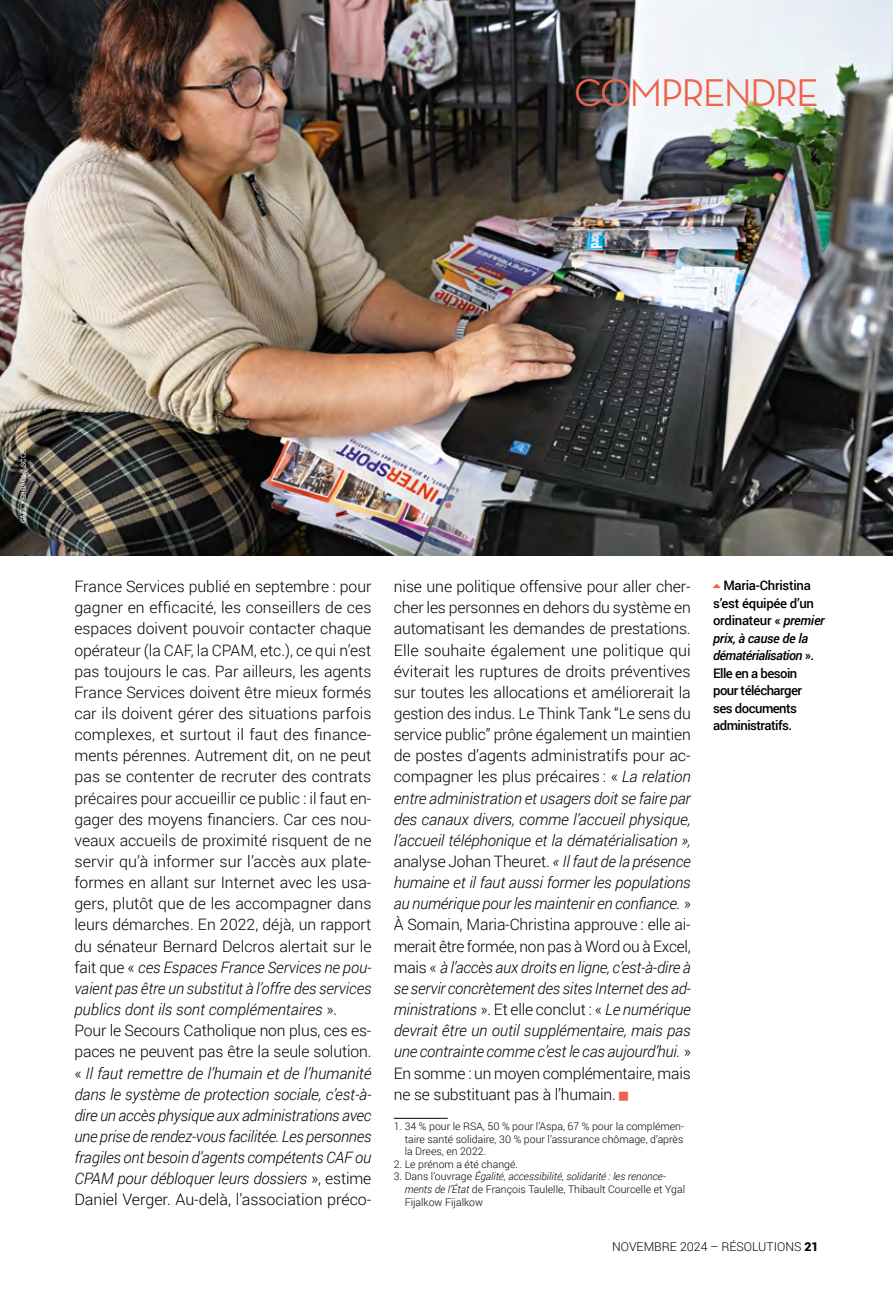
<style>
.page{position:relative;width:893px;height:1290px;background:#fff}
.page>*{position:absolute;margin:0;border:0;box-sizing:border-box;transform-origin:0 0}
.t1{font:500 39.38px "Neutra Disp";letter-spacing:-.03em;color:#ec644a}
.Texte_Courant{font:300 15.75px/21.2px "Roboto";letter-spacing:-.01em;color:#000;text-align:justify}
.Texte_Courant-2{font:italic 300 15.75px/21.2px "Roboto";letter-spacing:-.01em;color:#000;text-align:justify}
.Texte_Courant-3{font:500 13.12px/17.5px "Roboto";letter-spacing:-.04em;color:#000}
.t2{font:300 12.25px "Roboto";color:#000}
.Note{font:300 10.5px/12.6px "Roboto";color:#000;text-align:justify}
.t3{font:7px "Roboto";color:#fff}
.s1{font-style:italic}
.s2{font-style:normal}
.s3{color:#ec644a}
.s4{font-weight:900}
</style>
<div class="page">
<img style="left:0;top:0;width:893px;height:556px">
<hr style="left:394px;top:1118px;width:54px;height:1px;background:#000">
<p class="t1" style="left:574px;top:71px;width:246px">COMPRENDRE</p>
<p class="t3" style="left:19px;top:523px;width:75px;rotate:-90deg">GAËL KERBAOL / SCCF</p>
<p class="Texte_Courant" style="left:74px;top:575px;width:299px">France Services publié en septembre : pour gagner en efficacité, les conseillers de ces espaces doivent pouvoir contacter chaque opérateur (la CAF, la CPAM, etc.), ce qui n’est pas toujours le cas. Par ailleurs, les agents France Services doivent être mieux formés car ils doivent gérer des situations parfois complexes, et surtout il faut des finance&shy;ments pérennes. Autrement dit, on ne peut pas se contenter de recruter des contrats précaires pour accueillir ce public : il faut en&shy;gager des moyens financiers. Car ces nou&shy;veaux accueils de proximité risquent de ne servir qu’à informer sur l’accès aux plate&shy;formes en allant sur Internet avec les usa&shy;gers, plutôt que de les accompagner dans leurs démarches. En 2022, déjà, un rapport du sénateur Bernard Delcros alertait sur le fait que « <span class="s1">ces Espaces France Services ne pou&shy;vaient pas être un substitut à l’offre des services publics dont ils sont complémentaires</span> ».</p>
<p class="Texte_Courant-2" style="left:74px;top:1019px;width:299px"><span class="s2">Pour le Secours Catholique non plus, ces es&shy;paces ne peuvent pas être la seule solution. «</span> Il faut remettre de l’humain et de l’humanité dans le système de protection sociale, c’est-à&shy;dire un accès physique aux administrations avec une prise de rendez-vous facilitée. Les personnes fragiles ont besoin d’agents compétents CAF ou CPAM pour débloquer leurs dossiers <span class="s2">», estime Daniel Verger. Au-delà, l’association préco-</span></p>
<p class="Texte_Courant" style="left:394px;top:575px;width:299px">nise une politique offensive pour aller cher&shy;cher les personnes en dehors du système en automatisant les demandes de prestations.<br>Elle souhaite également une politique qui éviterait les ruptures de droits préventives sur toutes les allocations et améliorerait la gestion des indus. Le Think Tank “Le sens du service public” prône également un maintien de postes d’agents administratifs pour ac&shy;compagner les plus précaires : « <span class="s1">La relation entre administration et usagers doit se faire par des canaux divers, comme l’accueil physique, l’accueil téléphonique et la dématérialisation », </span>analyse Johan Theuret. <span class="s1">« Il faut de la présence humaine et il faut aussi former les populations au numérique pour les maintenir en confiance.</span> » À Somain, Maria-Christina approuve : elle ai&shy;merait être formée, non pas à Word ou à Excel, mais « <span class="s1">à l’accès aux droits en ligne, c’est-à-dire à se servir concrètement des sites Internet des ad&shy;ministrations</span> ». Et elle conclut : « <span class="s1">Le numérique devrait être un outil supplémentaire, mais pas une contrainte comme c’est le cas aujourd’hui.</span> » En somme : un moyen complémentaire, mais ne se substituant pas à l’humain.</p>
<p class="Note" style="left:405px;top:1119px;width:281px;text-indent:-11px">1. 34 % pour le RSA, 50 % pour l’Aspa, 67 % pour la complémen&shy;taire santé solidaire, 30 % pour l’assurance chômage, d’après la Drees, en 2022.</p>
<p class="Note" style="left:394px;top:1157px;width:126px">2. Le prénom a été changé.</p>
<p class="Note" style="left:405px;top:1170px;width:282px;text-align:left;text-indent:-11px">3. Dans l’ouvrage <span class="s1">Égalité, accessibilité, solidarité : les renonce&shy;ments de l’État</span> de François Taulelle, Thibault Courcelle et Ygal<br>Fijalkow Fijalkow</p>
<p class="Texte_Courant-3" style="left:713px;top:576px;width:113px"><span class="s3">➢</span> Maria-Christina s’est équipée d’un ordinateur « <span class="s1">premier prix, à cause de la dématérialisation</span> ».<br>Elle en a besoin pour télécharger ses documents administratifs.</p>
<p class="t2" style="left:612px;top:1238px;width:208px">NOVEMBRE 2024 – RÉSOLUTIONS <span class="s4">21</span></p>
</div>
